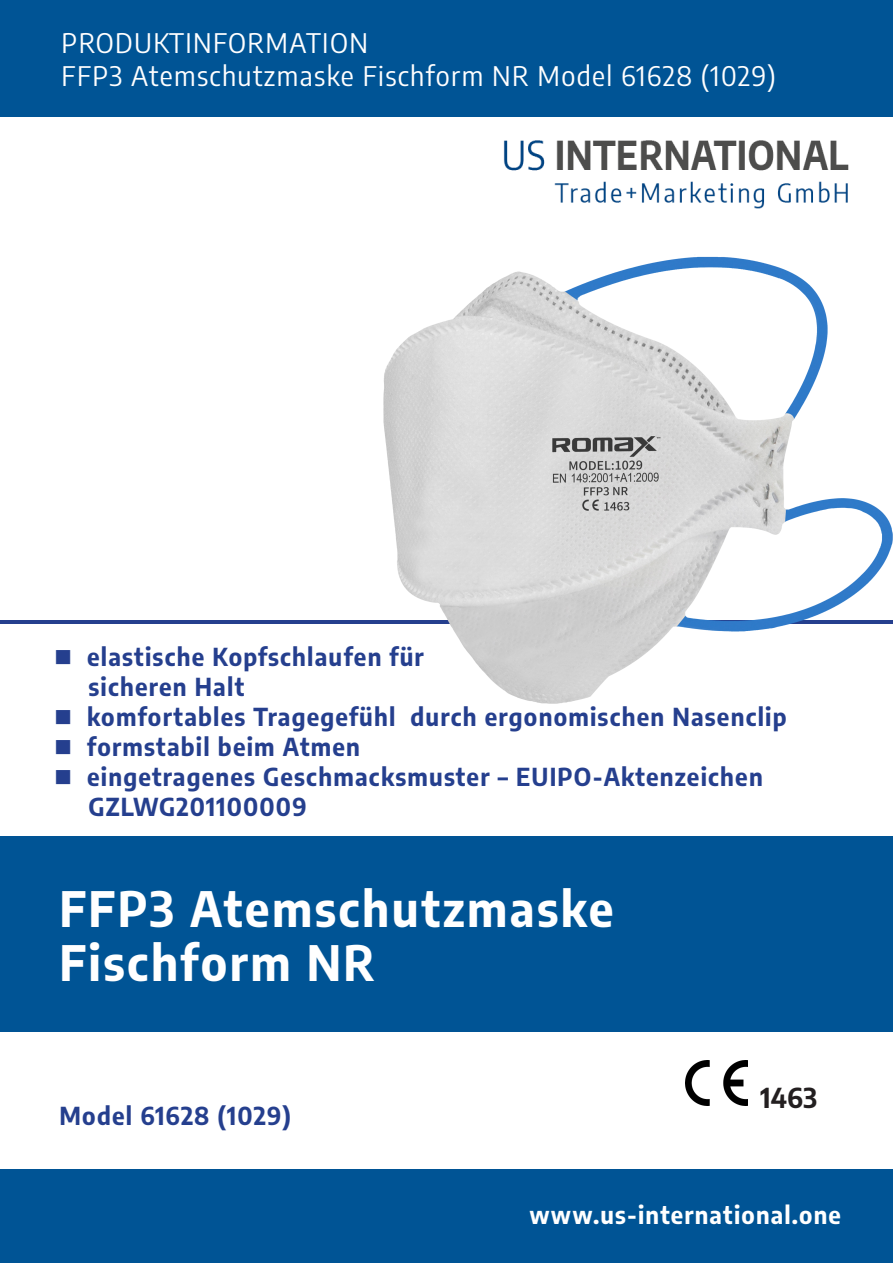
<style>
.page{position:relative;width:893px;height:1263px;background:#fff}
.page>*{position:absolute;margin:0;border:0;box-sizing:border-box;transform-origin:0 0}
.t1{font:700 semi-condensed 47.85px "Encode Sans";letter-spacing:.05em;color:#fff}
.t2{font:semi-condensed 27px "Encode Sans";letter-spacing:.05em;color:#fff}
.t3{font:700 semi-condensed 27px "Encode Sans";color:#231f20}
.t4{font:700 semi-condensed 24.3px "Encode Sans";letter-spacing:.05em;color:#253f8e}
.t5{font:700 semi-condensed 24px "Encode Sans";letter-spacing:.05em;color:#fff}
</style>
<div class="page">
<div style="left:0;top:1169px;width:893px;height:94px;background:#005495"></div>
<hr style="left:0;top:621px;width:893px;height:3px;background:#253f8e">
<img style="left:503px;top:140px;width:346px;height:69px">
<div style="left:0;top:0;width:893px;height:117px;background:#005495"></div>
<div style="left:0;top:836px;width:893px;height:195px;background:#005495"></div>
<img style="left:380px;top:256px;width:513px;height:448px">
<img style="left:685px;top:1061px;width:63px;height:45px">
<p class="t2" style="left:62px;top:24px;width:308px">PRODUKTINFORMATION</p>
<p class="t2" style="left:62px;top:57px;width:716px">FFP3 Atemschutzmaske Fischform NR Model 61628 (1029)</p>
<p class="t4" style="left:54px;top:639px;width:371px">■ elastische Kopfschlaufen für</p>
<p class="t4" style="left:88px;top:669px;width:157px">sicheren Halt</p>
<p class="t4" style="left:54px;top:699px;width:734px">■ komfortables Tragegefühl durch ergonomischen Nasenclip</p>
<p class="t4" style="left:54px;top:729px;width:308px">■ formstabil beim Atmen</p>
<p class="t4" style="left:54px;top:759px;width:710px">■ eingetragenes Geschmacksmuster – EUIPO-Aktenzeichen</p>
<p class="t4" style="left:88px;top:789px;width:220px">GZLWG201100009</p>
<p class="t1" style="left:60px;top:873px;width:555px">FFP3 Atemschutzmaske</p>
<p class="t1" style="left:60px;top:927px;width:317px">Fischform NR</p>
<p class="t4" style="left:60px;top:1097px;width:233px">Model 61628 (1029)</p>
<p class="t3" style="left:760px;top:1077px;width:58px">1463</p>
<p class="t5" style="left:529px;top:1197px;width:313px">www.us-international.one</p>
</div>
